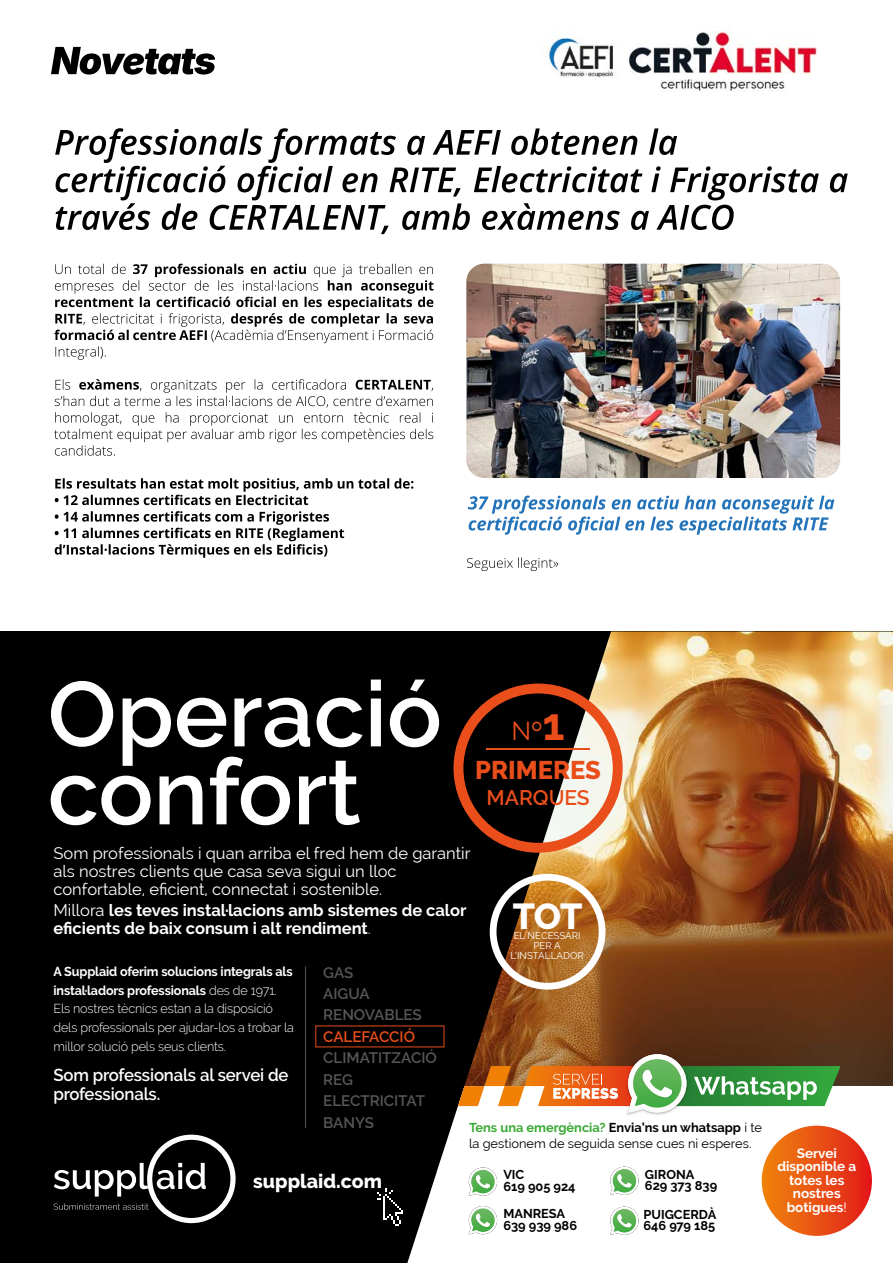
<style>
.page{position:relative;width:893px;height:1263px;background:#fff}
.page>*{position:absolute;margin:0;border:0;box-sizing:border-box;transform-origin:0 0}
.t1{font:600 91.5px/78px "Raleway";color:#fff}
.t2{font:800 36px "Raleway";color:#fff}
.t3{font:800 25.5px "Raleway";color:#e94e1b}
.t4{font:25.5px "Raleway";color:#e94e1b}
.t5{font:600 21px "Raleway";color:#e94e1b}
.t6{font:800 19.5px "Raleway";color:#fff}
.t7{font:600 17.25px/18.8px "Raleway";letter-spacing:-.01em;color:#fff}
.t8{font:16.5px/18px "Raleway";color:#fff}
.t9{font:700 16.5px/18px "Raleway";color:#fff}
.t10{font:600 15.15px/21.5px "Raleway";color:#575756}
.t11{font:600 15.15px "Raleway";color:#e94e1b}
.t12{font:700 13.5px/13.5px "Raleway";color:#fff;text-align:center}
.t13{font:300 12.9px/18.8px "Raleway";letter-spacing:-.01em;color:#fff}
.t14{font:12.9px/16.5px "Raleway";color:#000}
.t15{font:700 12.75px "Raleway";color:#000}
.t16{font:9.75px/9.8px "Raleway";color:#fff;text-align:center}
.s1{font-weight:400}
.s2{font-weight:300}
.s3{font-weight:700;font-size:45px}
.s4{font-weight:700}
.s5{font-weight:700;color:#3aaa35}
</style>
<div class="page">
<div style="left:0;top:631px;width:893px;height:632px;background:#000"></div>
<img style="left:437px;top:631px;width:456px;height:455px">
<svg style="left:407px;top:1086px;width:486px;height:177px;background:#eaeaea"></svg>
<svg style="left:53px;top:1135px;width:183px;height:88px"></svg>
<svg style="left:453px;top:683px;width:170px;height:170px"></svg>
<hr style="left:486px;top:748px;width:104px;height:2px;background:#e94e1b">
<svg style="left:490px;top:874px;width:115px;height:116px;background:#a37342"></svg>
<hr style="left:305px;top:966px;width:1px;height:162px;background:#575756">
<img style="left:622px;top:1050px;width:70px;height:70px">
<img style="left:626px;top:1052px;width:62px;height:63px">
<svg style="left:458px;top:1054px;width:383px;height:59px;background:#9c9461"></svg>
<svg style="left:469px;top:1167px;width:28px;height:29px"></svg>
<svg style="left:610px;top:1167px;width:29px;height:28px"></svg>
<svg style="left:610px;top:1206px;width:29px;height:29px"></svg>
<svg style="left:469px;top:1206px;width:28px;height:28px"></svg>
<div style="left:762px;top:1126px;width:110px;height:110px;background:linear-gradient(to right,#f0850a,#e31e1d);border-radius:55px"></div>
<svg style="left:377px;top:1188px;width:26px;height:38px"></svg>
<svg style="left:51px;top:47px;width:164px;height:28px"></svg>
<svg style="left:55px;top:511px;width:289px;height:47px"></svg>
<svg style="left:55px;top:478px;width:358px;height:27px"></svg>
<svg style="left:54px;top:379px;width:379px;height:77px"></svg>
<svg style="left:54px;top:264px;width:379px;height:96px"></svg>
<svg style="left:55px;top:128px;width:793px;height:106px"></svg>
<svg style="left:468px;top:496px;width:366px;height:39px"></svg>
<img style="left:628px;top:28px;width:189px;height:64px">
<img style="left:466px;top:264px;width:374px;height:214px">
<svg style="left:467px;top:557px;width:91px;height:14px"></svg>
<img style="left:548px;top:32px;width:66px;height:46px">
<h1 class="t1" style="left:48px;top:675px;width:396px">Operació confort</h1>
<p class="t8" style="left:53px;top:844px;width:419px">Som professionals i quan arriba el fred hem de garantir als nostres clients que casa seva sigui un lloc confortable, eficient, connectat i sostenible.</p>
<p class="t9" style="left:53px;top:901px;width:415px"><span class="s1">Millora</span> les teves instal·lacions amb sistemes de calor eficients de baix consum i alt rendiment<span class="s2">.</span></p>
<h3 class="t4" style="left:511px;top:716px;width:55px">Nº<span class="s3">1</span></h3>
<h3 class="t3" style="left:475px;top:755px;width:127px">PRIMERES</h3>
<h3 class="t5" style="left:486px;top:785px;width:105px">MARQUES</h3>
<h2 class="t2" style="left:513px;top:896px;width:71px">TOT</h2>
<p class="t16" style="left:510px;top:931px;width:75px">EL NECESSARI<br>PER A<br>L’INSTAL·LADOR</p>
<p class="t13" style="left:53px;top:962px;width:242px"><span class="s4">A Supplaid oferim solucions integrals als instal·ladors professionals</span> des de 1971.<br>Els nostres tècnics estan a la disposició dels professionals per ajudar-los a trobar la millor solució pels seus clients.</p>
<h3 class="t7" style="left:53px;top:1066px;width:237px">Som professionals al servei de professionals.</h3>
<p class="t10" style="left:323px;top:961px;width:100px">GAS<br>AIGUA<br>RENOVABLES</p>
<p class="t11" style="left:323px;top:1028px;width:93px">CALEFACCIÓ</p>
<p class="t10" style="left:323px;top:1047px;width:115px">CLIMATITZACIÓ<br>REG<br>ELECTRICITAT<br>BANYS</p>
<h3 class="t6" style="left:253px;top:1170px;width:130px">supplaid.com</h3>
<p class="t14" style="left:469px;top:1119px;width:295px"><span class="s5">Tens una emergència?</span> <span class="s4">Envia’ns un whatsapp</span> i te la gestionem de seguida sense cues ni esperes.</p>
<p class="t15" style="left:503px;top:1179px;width:74px">619 905 924</p>
<p class="t15" style="left:645px;top:1167px;width:51px">GIRONA</p>
<p class="t15" style="left:503px;top:1167px;width:23px">VIC</p>
<p class="t15" style="left:645px;top:1178px;width:74px">629 373 839</p>
<p class="t15" style="left:503px;top:1206px;width:63px">MANRESA</p>
<p class="t15" style="left:503px;top:1218px;width:75px">639 939 986</p>
<p class="t15" style="left:643px;top:1207px;width:74px">PUIGCERDÀ</p>
<p class="t15" style="left:643px;top:1218px;width:73px">646 979 185</p>
<p class="t12" style="left:777px;top:1146px;width:80px">Servei disponible a totes les nostres botigues<span class="s1">!</span></p>
</div>
